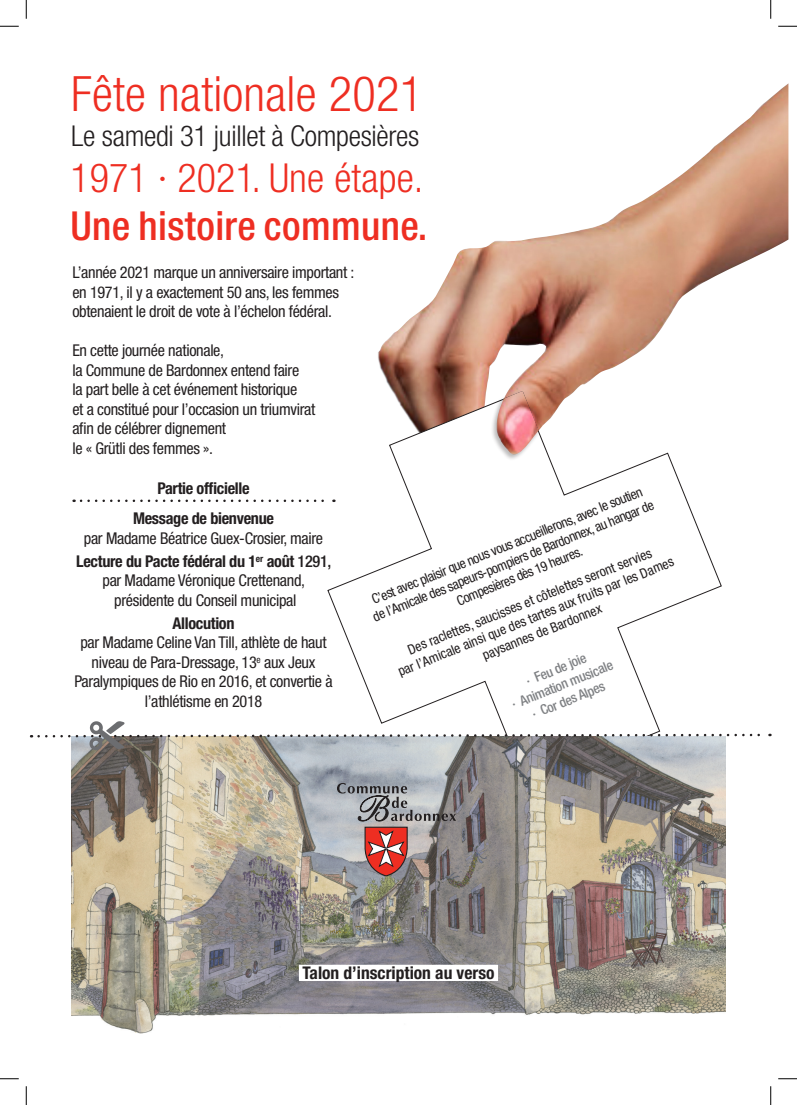
<style>
.page{position:relative;width:797px;height:1105px;background:#fff}
.page>*{position:absolute;margin:0;border:0;box-sizing:border-box;transform-origin:0 0}
.t1{font:300 condensed 48.75px "Helvetica Neue";letter-spacing:.005em;color:#ee2e22}
.t2{font:300 condensed 40px "Helvetica Neue";letter-spacing:.005em;color:#ee2e22}
.t3{font:500 condensed 40px "Helvetica Neue";letter-spacing:.01em;color:#ee2e22}
.t4{font:300 condensed 28.75px "Helvetica Neue";letter-spacing:-.01em;color:#231f20}
.t5{font:700 condensed 17.5px "Helvetica Neue";color:#231f20}
.t6{font:condensed 16.25px/19.5px "Helvetica Neue";letter-spacing:-.02em;color:#231f20;text-align:center}
.t7{font:700 condensed 16.25px "Helvetica Neue";letter-spacing:-.02em;color:#231f20}
.t8{font:condensed 13.75px/16.5px "Helvetica Neue";color:#231f20;text-align:center}
.t9{font:500 condensed 13.75px/16.5px "Helvetica Neue";color:#808285;text-align:center}
.s1{font-weight:700}
.s2{font-weight:500}
</style>
<div class="page">
<img style="left:378px;top:84px;width:410px;height:307px">
<svg style="left:327px;top:391px;width:395px;height:341px"></svg>
<svg style="left:359px;top:476px;width:330px;height:223px"></svg>
<div style="left:490px;top:390px;width:50px;height:71px;background:#231f20;opacity:.3"></div>
<img style="left:495px;top:391px;width:44px;height:64px">
<svg style="left:81px;top:499px;width:253px;height:3px"></svg>
<img style="left:71px;top:739px;width:654px;height:295px">
<svg style="left:337px;top:783px;width:119px;height:94px;background:#a18d8e"></svg>
<div style="left:299px;top:965px;width:199px;height:16px;background:#fff"></div>
<svg style="left:31px;top:732px;width:739px;height:7px"></svg>
<img style="left:76px;top:721px;width:63px;height:46px">
<svg style="left:0;top:25px;width:19px;height:2px"></svg>
<svg style="left:778px;top:25px;width:19px;height:2px"></svg>
<svg style="left:0;top:1078px;width:19px;height:1px"></svg>
<svg style="left:778px;top:1078px;width:19px;height:1px"></svg>
<svg style="left:25px;top:0;width:2px;height:19px"></svg>
<svg style="left:25px;top:1086px;width:2px;height:19px"></svg>
<svg style="left:770px;top:0;width:1px;height:19px"></svg>
<svg style="left:770px;top:1086px;width:1px;height:19px"></svg>
<p class="t1" style="left:71px;top:66px;width:353px">Fête nationale 2021</p>
<p class="t4" style="left:71px;top:119px;width:349px">Le samedi 31 juillet à Compesières</p>
<p class="t2" style="left:70px;top:155px;width:354px">1971 · 2021. Une étape.</p>
<p class="t3" style="left:70px;top:202px;width:358px">Une histoire commune.</p>
<p class="t6" style="left:72px;top:263px;width:284px;text-align:left">L’année 2021 marque un anniversaire important : en 1971, il y a exactement 50 ans, les femmes obtenaient le droit de vote à l’échelon fédéral.</p>
<p class="t6" style="left:72px;top:341px;width:244px;text-align:left">En cette journée nationale,<br>la Commune de Bardonnex entend faire<br>la part belle à cet événement historique<br>et a constitué pour l’occasion un triumvirat afin de célébrer dignement<br>le « Grütli des femmes ».</p>
<p class="t7" style="left:157px;top:479px;width:94px">Partie officielle</p>
<p class="t6" style="left:84px;top:509px;width:241px"><span class="s1">Message de bienvenue<br></span>par Madame Béatrice Guex-Crosier, maire</p>
<p class="t6" style="left:76px;top:551px;width:257px"><span class="s1">Lecture du Pacte fédéral du 1</span><sup>er</sup> <span class="s1">août</span> <span class="s2">1291, </span>par Madame Véronique Crettenand, présidente du Conseil municipal</p>
<p class="t7" style="left:172px;top:613px;width:63px">Allocution</p>
<p class="t6" style="left:74px;top:633px;width:260px">par Madame Celine Van Till, athlète de haut niveau de Para-Dressage, 13<sup>e</sup> aux Jeux Paralympiques de Rio en 2016, et convertie à l’athlétisme en 2018</p>
<p class="t8" style="left:364px;top:594px;width:303px;rotate:-22deg">C’est avec plaisir que nous vous accueillerons, avec le soutien de l’Amicale des sapeurs-pompiers de Bardonnex, au hangar de<br>Compesières dès 19 heures.</p>
<p class="t8" style="left:389px;top:649px;width:298px;rotate:-22deg">Des raclettes, saucisses et côtelettes seront servies<br>par l’Amicale ainsi que des tartes aux fruits par les Dames paysannes de Bardonnex</p>
<p class="t9" style="left:523px;top:673px;width:66px;rotate:-22deg">· Feu de joie</p>
<p class="t9" style="left:509px;top:697px;width:109px;rotate:-22deg">· Animation musicale · Cor des Alpes</p>
<p class="t5" style="left:302px;top:962px;width:193px">Talon d’inscription au verso</p>
</div>
